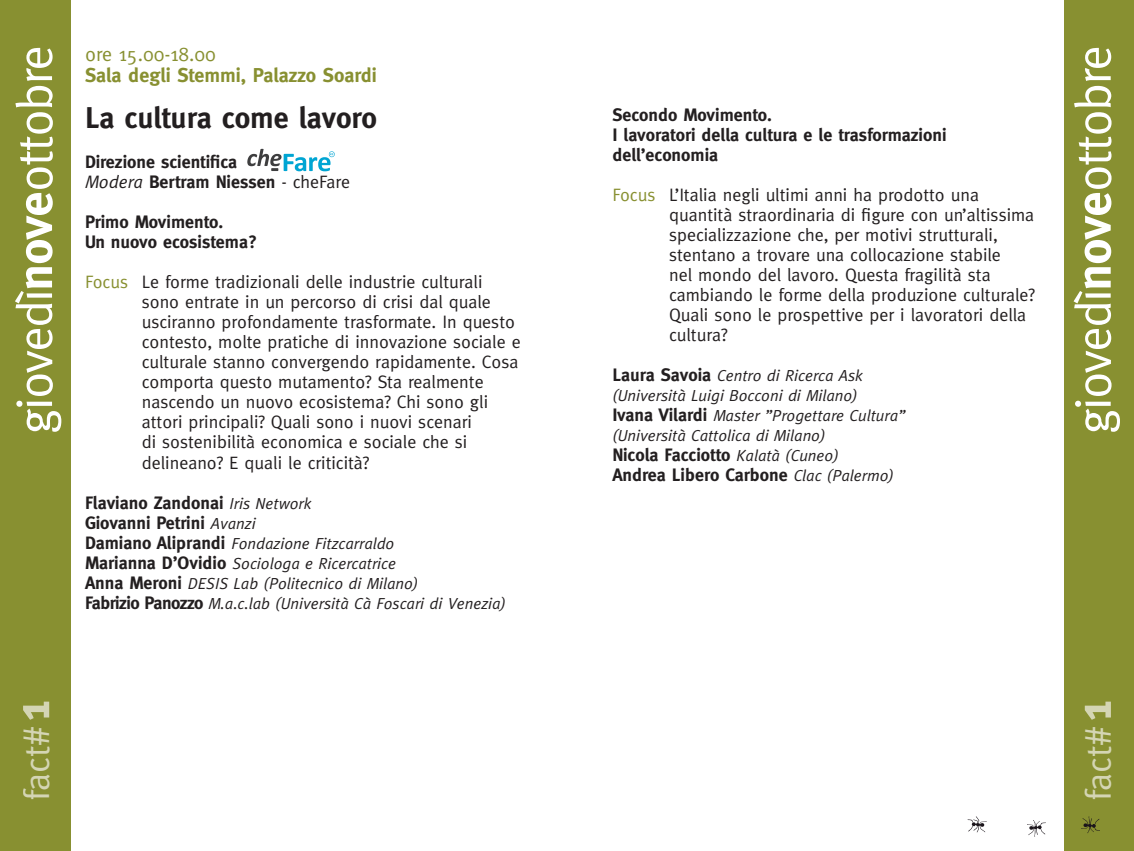
<style>
.page{position:relative;width:1134px;height:851px;background:#fff}
.page>*{position:absolute;margin:0;border:0;box-sizing:border-box;transform-origin:0 0}
.t1{font:50px "Meta";letter-spacing:-.03em;color:#fff}
.t2{font:36px "Meta";color:#d4d5b4}
.t3{font:700 30px "Meta";color:#231f20}
.t4{font:700 20px "Meta";color:#889031}
.t5{font:20px "Meta";color:#889031}
.t6{font:18px/20px "Meta";color:#231f20}
.t7{font:700 18px/20px "Meta";color:#231f20}
.t8{font:italic 16px/20px "Meta";color:#231f20}
.s1{font-weight:700}
.s2{font-weight:400;font-style:italic}
.s3{font-weight:400}
.s4{color:#889031}
.s5{font-weight:400;font-style:italic;font-size:16px}
.s6{font-weight:700;font-style:normal;font-size:18px}
.s7{font-weight:700;font-size:50px}
</style>
<div class="page">
<div style="left:0;top:0;width:70px;height:850px;background:#889031"></div>
<div style="left:1064px;top:0;width:70px;height:850px;background:#889031"></div>
<svg style="left:247px;top:149px;width:88px;height:22px"></svg>
<svg style="left:967px;top:816px;width:20px;height:16px"></svg>
<svg style="left:1081px;top:816px;width:19px;height:17px"></svg>
<svg style="left:1027px;top:820px;width:19px;height:16px"></svg>
<h1 class="t1" style="left:6px;top:434px;width:390px;rotate:-90deg">giovedì<span class="s1">nove</span>ottobre</h1>
<h1 class="t1" style="left:1064px;top:434px;width:390px;rotate:-90deg">giovedì<span class="s1">nove</span>ottobre</h1>
<p class="t5" style="left:85px;top:43px;width:132px">ore 15.00-18.00</p>
<p class="t4" style="left:85px;top:64px;width:293px">Sala degli Stemmi, Palazzo Soardi</p>
<h3 class="t3" style="left:85px;top:100px;width:294px">La cultura come lavoro</h3>
<p class="t7" style="left:85px;top:152px;width:267px">Direzione scientifica<br><span class="s2">Modera</span> Bertram Niessen <span class="s3">- cheFare</span></p>
<p class="t7" style="left:85px;top:212px;width:173px">Primo Movimento.<br>Un nuovo ecosistema?</p>
<p class="t6" style="left:142px;top:272px;width:380px;text-indent:-57px"><span class="s4">Focus</span> Le forme tradizionali delle industrie culturali sono entrate in un percorso di crisi dal quale usciranno profondamente trasformate. In questo contesto, molte pratiche di innovazione sociale e culturale stanno convergendo rapidamente. Cosa comporta questo mutamento? Sta realmente nascendo un nuovo ecosistema? Chi sono gli attori principali? Quali sono i nuovi scenari<br>di sostenibilità economica e sociale che si delineano? E quali le criticità?</p>
<p class="t7" style="left:85px;top:492px;width:228px">Flaviano Zandonai <span class="s5">Iris Network<br></span>Giovanni Petrini <span class="s5">Avanzi</span></p>
<p class="t8" style="left:85px;top:532px;width:422px"><span class="s6">Damiano Aliprandi</span> Fondazione Fitzcarraldo<br><span class="s6">Marianna D’Ovidio</span> Sociologa e Ricercatrice<br><span class="s6">Anna Meroni</span> DESIS Lab (Politecnico di Milano)<br><span class="s6">Fabrizio Panozzo</span> M.a.c.lab (Università Cà Foscari di Venezia)</p>
<p class="t7" style="left:612px;top:104px;width:336px">Secondo Movimento.<br>I lavoratori della cultura e le trasformazioni dell’economia</p>
<p class="t6" style="left:669px;top:184px;width:367px;text-indent:-57px"><span class="s4">Focus</span> L’Italia negli ultimi anni ha prodotto una quantità straordinaria di figure con un’altissima specializzazione che, per motivi strutturali, stentano a trovare una collocazione stabile<br>nel mondo del lavoro. Questa fragilità sta cambiando le forme della produzione culturale?<br>Quali sono le prospettive per i lavoratori della cultura?</p>
<p class="t8" style="left:612px;top:365px;width:295px"><span class="s6">Laura Savoia</span> Centro di Ricerca Ask (Università Luigi Bocconi di Milano)<br><span class="s6">Ivana Vilardi</span> Master ”Progettare Cultura” (Università Cattolica di Milano)</p>
<p class="t7" style="left:612px;top:444px;width:283px">Nicola Facciotto <span class="s5">Kalatà (Cuneo)<br></span>Andrea Libero Carbone <span class="s5">Clac (Palermo)</span></p>
<h2 class="t2" style="left:16px;top:801px;width:103px;rotate:-90deg">fact#<span class="s7">1</span></h2>
<h2 class="t2" style="left:1077px;top:801px;width:103px;rotate:-90deg">fact#<span class="s7">1</span></h2>
</div>
